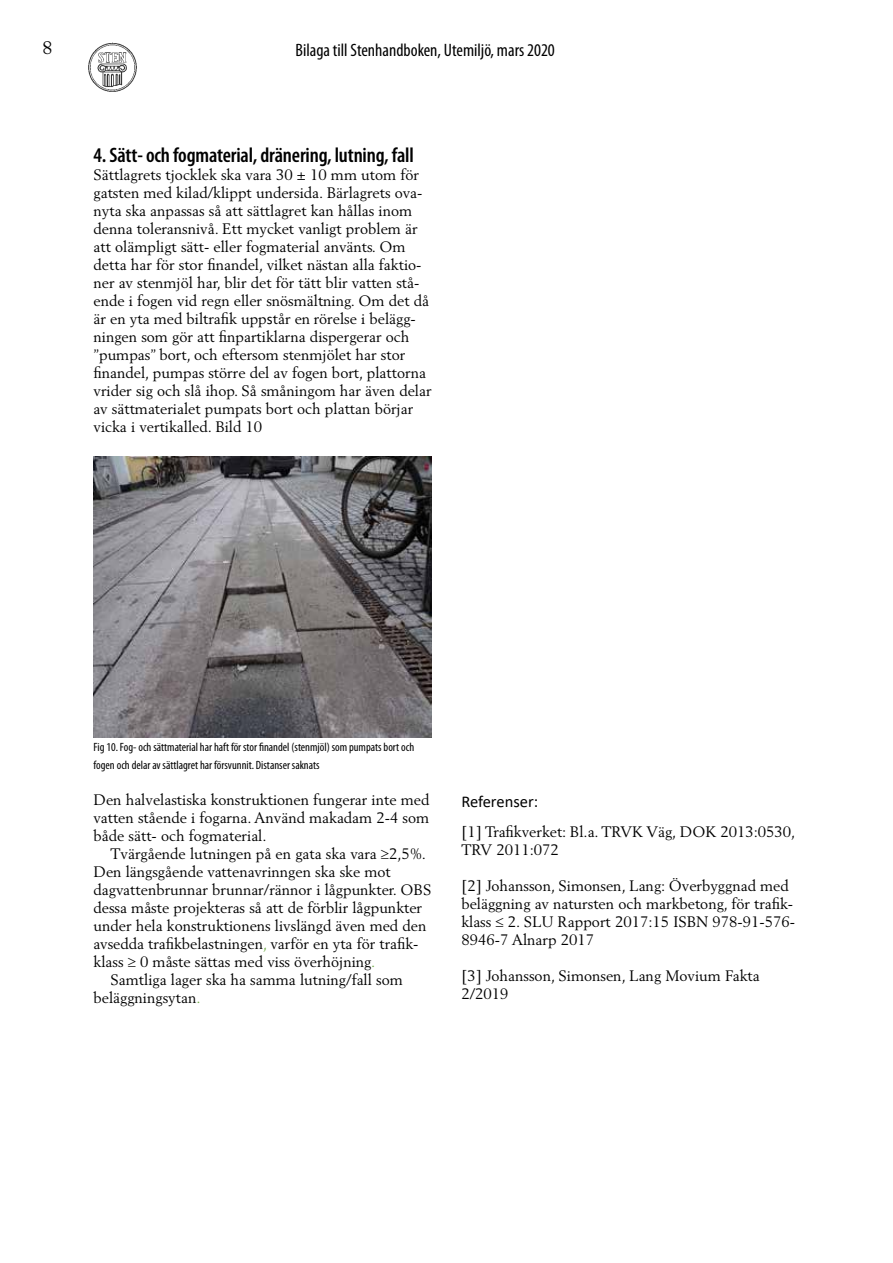
<style>
.page{position:relative;width:893px;height:1263px;background:#fff}
.page>*{position:absolute;margin:0;border:0;box-sizing:border-box;transform-origin:0 0}
.t1{font:600 condensed 21px "Myriad Pro";letter-spacing:-.005em;color:#000}
.t2{font:condensed 18px "Myriad Pro";color:#000}
.t3{font:18px "Berling";color:#000}
.t4{font:16.5px "Calibri";color:#000}
.t5{font:15px/18px "Berling";color:#000}
.t6{font:condensed 12px/18px "Myriad Pro";color:#000}
.s1{font-family:"Calibri"}
.s2{color:#70ad47}
</style>
<div class="page">
<img style="left:88px;top:43px;width:49px;height:49px">
<img style="left:94px;top:456px;width:338px;height:282px">
<p class="t3" style="left:43px;top:36px;width:12px">8</p>
<p class="t2" style="left:296px;top:39px;width:261px">Bilaga till Stenhandboken, Utemiljö, mars 2020</p>
<h1 class="t1" style="left:94px;top:144px;width:322px">4. Sätt- och fogmaterial, dränering, lutning, fall</h1>
<p class="t5" style="left:94px;top:166px;width:339px">Sättlagrets tjocklek ska vara 30 ± 10 mm utom för gatsten med kilad/klippt undersida. Bärlagrets ova&shy;nyta ska anpassas så att sättlagret kan hållas inom denna toleransnivå. Ett mycket vanligt problem är att olämpligt sätt- eller fogmaterial använts. Om detta har för stor finandel, vilket nästan alla faktio&shy;ner av stenmjöl har, blir det för tätt blir vatten stå&shy;ende i fogen vid regn eller snösmältning. Om det då är en yta med biltrafik upp<span class="s1">s</span>tår en rörelse i belägg&shy;ningen som gör att finpartiklarna dispergerar och ”pumpas” bort, och eftersom stenmjölet har stor finandel, pumpas större del av fogen bort, plattorna vrider sig och slå ihop. Så småningom har även delar av sättmaterialet pumpats bort och plattan börjar vicka i vertikalled. Bild 10</p>
<p class="t6" style="left:94px;top:738px;width:322px">Fig 10. Fog- och sättmaterial har haft för stor finandel (stenmjöl) som pumpats bort och fogen och delar av sättlagret har försvunnit. Distanser saknats</p>
<p class="t5" style="left:94px;top:791px;width:337px;text-align:justify">Den halvelastiska konstruktionen fungerar inte med vatten stående i fogarna. Använd makadam 2-4 som både sätt- och fogmaterial.</p>
<p class="t5" style="left:111px;top:845px;width:317px">Tvärgående lutningen på en gata ska vara ≥2,5%.</p>
<p class="t5" style="left:94px;top:863px;width:299px">Den längsgående vattenavrinngen ska ske mot</p>
<p class="t5" style="left:94px;top:881px;width:339px">dagvattenbrunnar brunnar/rännor i lågpunkter. OBS</p>
<p class="t5" style="left:94px;top:899px;width:330px">dessa måste projekteras så att de förblir lågpunkter</p>
<p class="t5" style="left:94px;top:917px;width:334px">under hela konstruktionens livslängd även med den</p>
<p class="t5" style="left:94px;top:935px;width:326px">avsedda trafikbelastningen<span class="s2">,</span> varför en yta för trafik-</p>
<p class="t5" style="left:94px;top:953px;width:283px">klass ≥ 0 måste sättas med viss överhöjning<span class="s2">.</span></p>
<p class="t5" style="left:111px;top:971px;width:294px">Samtliga lager ska ha samma lutning/fall som</p>
<p class="t5" style="left:94px;top:989px;width:108px">beläggningsytan<span class="s2">.</span></p>
<p class="t4" style="left:461px;top:790px;width:78px">Referenser:</p>
<p class="t5" style="left:461px;top:822px;width:336px">[1] Trafikverket: Bl.a. TRVK Väg, DOK 2013:0530,<br>TRV 2011:072</p>
<p class="t5" style="left:461px;top:876px;width:335px">[2] Johansson, Simonsen, Lang: Överbyggnad med beläggning av natursten och markbetong, för trafik&shy;klass ≤ 2. SLU Rapport 2017:15 ISBN 978-91-576- 8946-7 Alnarp 2017</p>
<p class="t5" style="left:461px;top:967px;width:300px">[3] Johansson, Simonsen, Lang Movium Fakta<br>2/2019</p>
</div>
